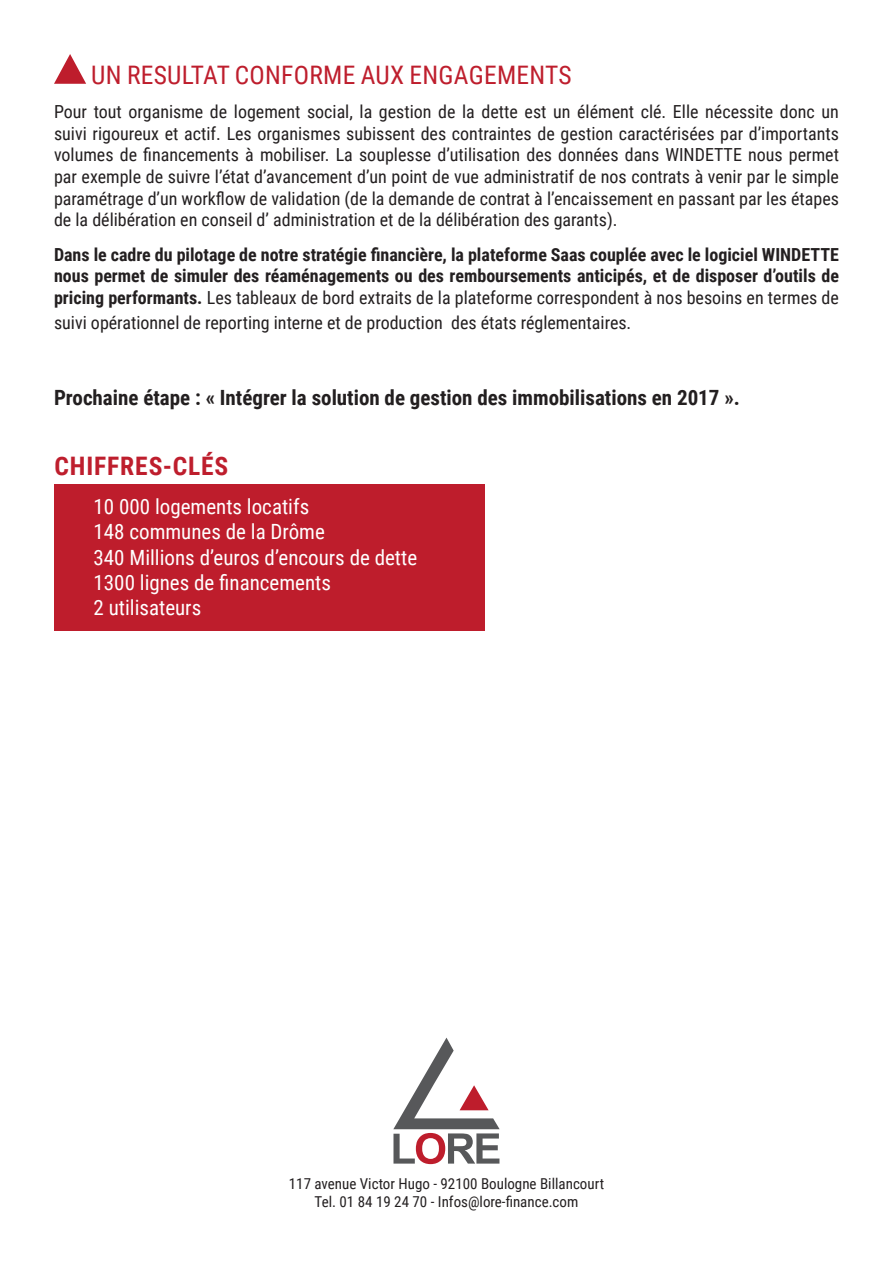
<style>
.page{position:relative;width:893px;height:1263px;background:#fff}
.page>*{position:absolute;margin:0;border:0;box-sizing:border-box;transform-origin:0 0}
.t1{font:25.5px "Roboto Condensed";letter-spacing:.01em;color:#be1e2d}
.t2{font:700 25.5px "Roboto Condensed";letter-spacing:.035em;color:#be1e2d}
.t3{font:21px "Roboto Condensed";color:#fff}
.t4{font:700 21px "Roboto Condensed";color:#231f20}
.t5{font:18px/21.6px "Roboto Condensed";color:#231f20;text-align:justify}
.t6{font:700 18px/21.6px "Roboto Condensed";color:#231f20;text-align:justify}
.t7{font:15px "Roboto Condensed";color:#231f20}
.s1{font-weight:400}
</style>
<div class="page">
<div style="left:54px;top:484px;width:431px;height:146px;background:#be1d2c"></div>
<svg style="left:54px;top:54px;width:32px;height:30px"></svg>
<svg style="left:393px;top:1037px;width:107px;height:127px"></svg>
<p class="t1" style="left:91px;top:57px;width:482px">UN RESULTAT CONFORME AUX ENGAGEMENTS</p>
<p class="t5" style="left:54px;top:100px;width:786px">Pour tout organisme de logement social, la gestion de la dette est un élément clé. Elle nécessite donc un suivi rigoureux et actif. Les organismes subissent des contraintes de gestion caractérisées par d’importants volumes de financements à mobiliser. La souplesse d’utilisation des données dans WINDETTE nous permet par exemple de suivre l’état d’avancement d’un point de vue administratif de nos contrats à venir par le simple paramétrage d’un workflow de validation (de la demande de contrat à l’encaissement en passant par les étapes de la délibération en conseil d’ administration et de la délibération des garants).</p>
<p class="t6" style="left:54px;top:243px;width:786px">Dans le cadre du pilotage de notre stratégie financière, la plateforme Saas couplée avec le logiciel WINDETTE nous permet de simuler des réaménagements ou des remboursements anticipés, et de disposer d’outils de pricing performants. <span class="s1">Les tableaux de bord extraits de la plateforme correspondent à nos besoins en termes de</span></p>
<p class="t5" style="left:54px;top:311px;width:579px">suivi opérationnel de reporting interne et de production des états réglementaires.</p>
<p class="t4" style="left:54px;top:383px;width:687px">Prochaine étape : « Intégrer la solution de gestion des immobilisations en 2017 ».</p>
<p class="t2" style="left:54px;top:448px;width:175px">CHIFFRES-CLÉS</p>
<p class="t3" style="left:94px;top:492px;width:217px">10 000 logements locatifs</p>
<p class="t3" style="left:94px;top:517px;width:233px">148 communes de la Drôme</p>
<p class="t3" style="left:94px;top:542px;width:325px">340 Millions d’euros d’encours de dette</p>
<p class="t3" style="left:94px;top:568px;width:239px">1300 lignes de financements</p>
<p class="t3" style="left:94px;top:593px;width:109px">2 utilisateurs</p>
<p class="t7" style="left:289px;top:1173px;width:317px">117 avenue Victor Hugo - 92100 Boulogne Billancourt</p>
<p class="t7" style="left:315px;top:1191px;width:265px">Tel. 01 84 19 24 70 - Infos@lore-finance.com</p>
</div>
